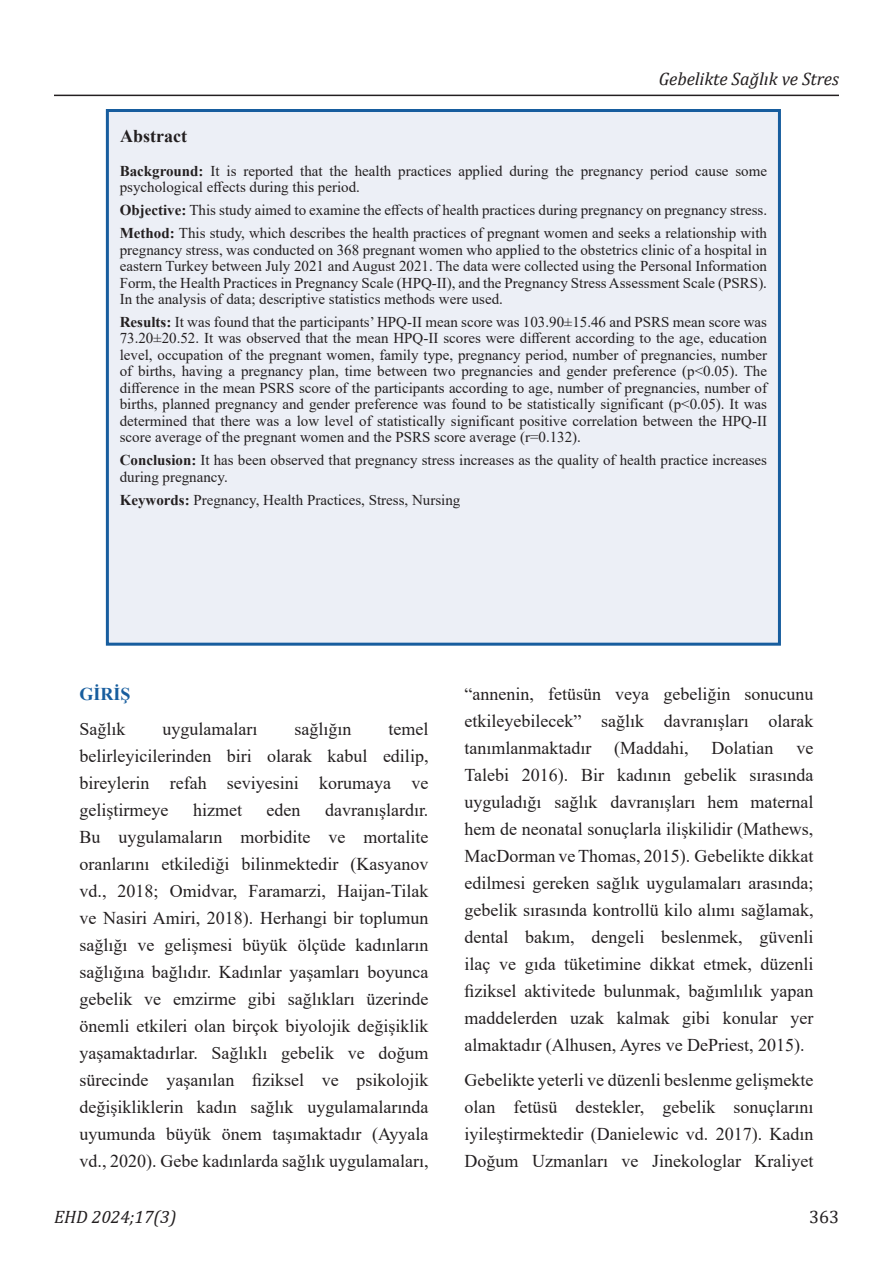
<style>
.page{position:relative;width:893px;height:1263px;background:#fff}
.page>*{position:absolute;margin:0;border:0;box-sizing:border-box;transform-origin:0 0}
.metin_gövde{font:18px/27px "Times New Roman";color:#231f20;text-align:justify}
.t1{font:italic 18px "Cambria";color:#231f20}
.t2{font:700 18px "Times New Roman";color:#231f20}
.metin_gövde_başlık_1{font:700 18px "Times New Roman";color:#175d9e}
.t3{font:18px "Cambria";color:#231f20}
.t4{font:15px/16.5px "Times New Roman";color:#231f20}
.s1{font-weight:700}
</style>
<div class="page">
<div style="left:106px;top:109px;width:675px;height:537px;background:#eceff6;border:3px solid #175d9e"></div>
<hr style="left:54px;top:95px;width:785px;height:1px;background:#231f20">
<p class="t1" style="left:659px;top:66px;width:182px">Gebelikte Sağlık ve Stres</p>
<p class="t2" style="left:120px;top:123px;width:68px">Abstract</p>
<p class="t4" style="left:120px;top:162px;width:649px"><span class="s1">Background:</span> It is reported that the health practices applied during the pregnancy period cause some psychological effects during this period.</p>
<p class="t4" style="left:120px;top:201px;width:649px"><span class="s1">Objective:</span> This study aimed to examine the effects of health practices during pregnancy on pregnancy stress.</p>
<p class="t4" style="left:120px;top:224px;width:649px;text-align:justify"><span class="s1">Method:</span> This study, which describes the health practices of pregnant women and seeks a relationship with pregnancy stress, was conducted on 368 pregnant women who applied to the obstetrics clinic of a hospital in eastern Turkey between July 2021 and August 2021. The data were collected using the Personal Information Form, the Health Practices in Pregnancy Scale (HPQ-II), and the Pregnancy Stress Assessment Scale (PSRS).<br>In the analysis of data; descriptive statistics methods were used.</p>
<p class="t4" style="left:120px;top:313px;width:649px;text-align:justify"><span class="s1">Results:</span> It was found that the participants’ HPQ-II mean score was 103.90±15.46 and PSRS mean score was 73.20±20.52. It was observed that the mean HPQ-II scores were different according to the age, education level, occupation of the pregnant women, family type, pregnancy period, number of pregnancies, number of births, having a pregnancy plan, time between two pregnancies and gender preference (p&lt;0.05). The difference in the mean PSRS score of the participants according to age, number of pregnancies, number of births, planned pregnancy and gender preference was found to be statistically significant (p&lt;0.05). It was determined that there was a low level of statistically significant positive correlation between the HPQ-II score average of the pregnant women and the PSRS score average (r=0.132).</p>
<p class="t4" style="left:120px;top:452px;width:649px"><span class="s1">Conclusion:</span> It has been observed that pregnancy stress increases as the quality of health practice increases during pregnancy.</p>
<p class="t4" style="left:120px;top:491px;width:342px"><span class="s1">Keywords:</span> Pregnancy, Health Practices, Stress, Nursing</p>
<p class="metin_gövde_başlık_1" style="left:80px;top:680px;width:53px">GİRİŞ</p>
<p class="metin_gövde" style="left:80px;top:715px;width:48px">Sağlık</p>
<p class="metin_gövde" style="left:163px;top:715px;width:96px">uygulamaları</p>
<p class="metin_gövde" style="left:294px;top:715px;width:59px">sağlığın</p>
<p class="metin_gövde" style="left:80px;top:715px;width:350px;text-indent:309px">temel belirleyicilerinden biri olarak kabul edilip, bireylerin refah seviyesini korumaya ve geliştirmeye</p>
<p class="metin_gövde" style="left:80px;top:796px;width:350px;text-indent:245px">davranışlardır.<br>Bu uygulamaların morbidite ve mortalite oranlarını etkilediği bilinmektedir (Kasyanov vd., 2018; Omidvar, Faramarzi, Haijan-Tilak ve Nasiri Amiri, 2018). Herhangi bir toplumun sağlığı ve gelişmesi büyük ölçüde kadınların sağlığına bağlıdır. Kadınlar yaşamları boyunca gebelik ve emzirme gibi sağlıkları üzerinde önemli etkileri olan birçok biyolojik değişiklik yaşamaktadırlar. Sağlıklı gebelik ve doğum sürecinde yaşanılan fiziksel ve psikolojik değişikliklerin kadın sağlık uygulamalarında uyumunda büyük önem taşımaktadır (Ayyala vd., 2020). Gebe kadınlarda sağlık uygulamaları,</p>
<p class="metin_gövde" style="left:193px;top:796px;width:50px">hizmet</p>
<p class="metin_gövde" style="left:266px;top:796px;width:35px">eden</p>
<p class="metin_gövde" style="left:464px;top:680px;width:350px">“annenin, fetüsün veya gebeliğin sonucunu etkileyebilecek” sağlık davranışları olarak tanımlanmaktadır</p>
<p class="metin_gövde" style="left:614px;top:734px;width:76px">(Maddahi,</p>
<p class="metin_gövde" style="left:712px;top:734px;width:63px">Dolatian</p>
<p class="metin_gövde" style="left:464px;top:734px;width:350px;text-indent:332px">ve Talebi 2016). Bir kadının gebelik sırasında uyguladığı sağlık davranışları hem maternal hem de neonatal sonuçlarla ilişkilidir (Mathews, MacDorman ve Thomas, 2015). Gebelikte dikkat edilmesi gereken sağlık uygulamaları arasında; gebelik sırasında kontrollü kilo alımı sağlamak, dental bakım, dengeli beslenmek, güvenli ilaç ve gıda tüketimine dikkat etmek, düzenli fiziksel aktivitede bulunmak, bağımlılık yapan maddelerden uzak kalmak gibi konular yer almaktadır (Alhusen, Ayres ve DePriest, 2015).</p>
<p class="metin_gövde" style="left:464px;top:1066px;width:350px">Gebelikte yeterli ve düzenli beslenme gelişmekte olan fetüsü destekler, gebelik sonuçlarını iyileştirmektedir (Danielewic vd. 2017). Kadın Doğum Uzmanları ve Jinekologlar Kraliyet</p>
<p class="t1" style="left:54px;top:1204px;width:124px">EHD 2024;17(3)</p>
<p class="t3" style="left:809px;top:1206px;width:31px">363</p>
</div>
